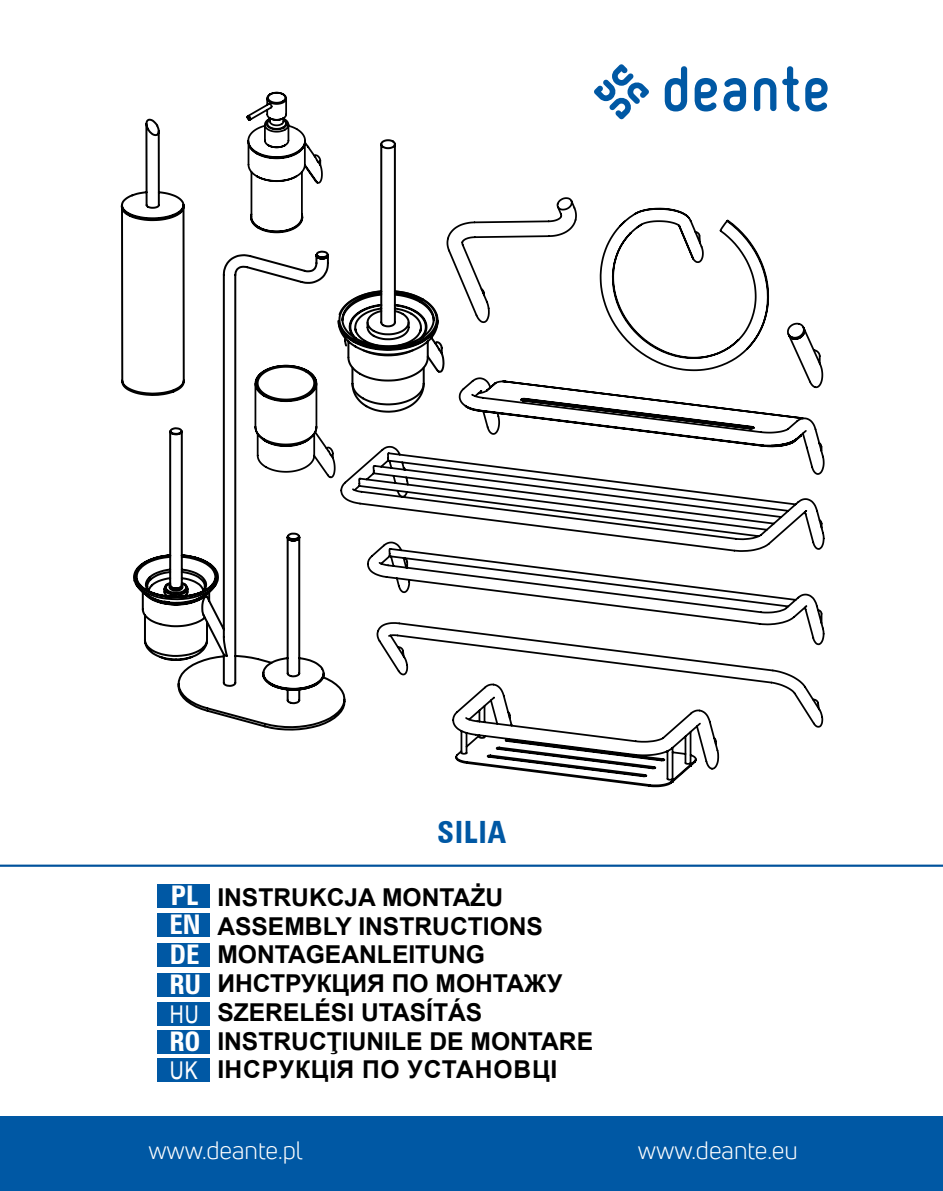
<style>
.page{position:relative;width:943px;height:1191px;background:#fff}
.page>*{position:absolute;margin:0;border:0;box-sizing:border-box;transform-origin:0 0}
.t1{font:30.8px "Zurich Cn AT Bold";letter-spacing:.02em;color:#0058a4}
.t2{font:700 24.5px/28.7px "Arial";color:#000}
.t3{font:24.5px "Uni Neue";color:#fff}
.t4{font:700 24.5px/29.4px "Zurich Cn PL";color:#fff}
.t5{font:24.5px "Arial";color:#fff;scale:.79 1}
</style>
<div class="page">
<hr style="left:0;top:864px;width:943px;height:2px;background:#00529c">
<svg style="left:594px;top:64px;width:55px;height:55px"></svg>
<svg style="left:664px;top:66px;width:23px;height:45px"></svg>
<svg style="left:754px;top:78px;width:22px;height:33px"></svg>
<svg style="left:782px;top:66px;width:17px;height:45px"></svg>
<svg style="left:694px;top:78px;width:23px;height:33px"></svg>
<svg style="left:723px;top:78px;width:23px;height:33px"></svg>
<svg style="left:805px;top:78px;width:22px;height:33px"></svg>
<div style="left:157px;top:1030px;width:53px;height:24px;background:#0058a4"></div>
<div style="left:157px;top:1002px;width:53px;height:23px;background:#0058a4"></div>
<div style="left:157px;top:1058px;width:53px;height:24px;background:#0058a4"></div>
<div style="left:157px;top:973px;width:53px;height:23px;background:#0058a4"></div>
<div style="left:157px;top:943px;width:53px;height:23px;background:#0058a4"></div>
<div style="left:157px;top:913px;width:53px;height:23px;background:#0058a4"></div>
<div style="left:157px;top:884px;width:53px;height:24px;background:#0058a4"></div>
<div style="left:0;top:1116px;width:943px;height:75px;background:#0058a4"></div>
<svg style="left:445px;top:197px;width:379px;height:446px"></svg>
<svg style="left:133px;top:250px;width:312px;height:481px"></svg>
<svg style="left:336px;top:139px;width:104px;height:275px"></svg>
<svg style="left:451px;top:376px;width:374px;height:412px"></svg>
<svg style="left:120px;top:118px;width:66px;height:279px"></svg>
<svg style="left:246px;top:91px;width:77px;height:143px"></svg>
<p class="t4" style="left:169px;top:880px;width:33px">PL<br>EN<br>DE<br>RU</p>
<p class="t4" style="left:169px;top:1026px;width:33px">RO</p>
<p class="t5" style="left:170px;top:997px;width:38px">HU</p>
<p class="t5" style="left:170px;top:1053px;width:37px">UK</p>
<p class="t1" style="left:437px;top:814px;width:71px">SILIA</p>
<p class="t2" style="left:217px;top:883px;width:377px">INSTRUKCJA MONTAŻU<br>ASSEMBLY INSTRUCTIONS<br>MONTAGEANLEITUNG<br>ИНСТРУКЦИЯ ПО МОНТАЖУ<br>SZERELÉSI UTASÍTÁS<br>INSTRUCŢIUNILE DE MONTARE<br>Інсрукція</p>
<p class="t2" style="left:362px;top:1055px;width:64px">по устано</p>
<p class="t2" style="left:513px;top:1055px;width:31px">вці</p>
<p class="t3" style="left:148px;top:1136px;width:156px">www.deante.pl</p>
<p class="t3" style="left:637px;top:1136px;width:161px">www.deante.eu</p>
</div>
